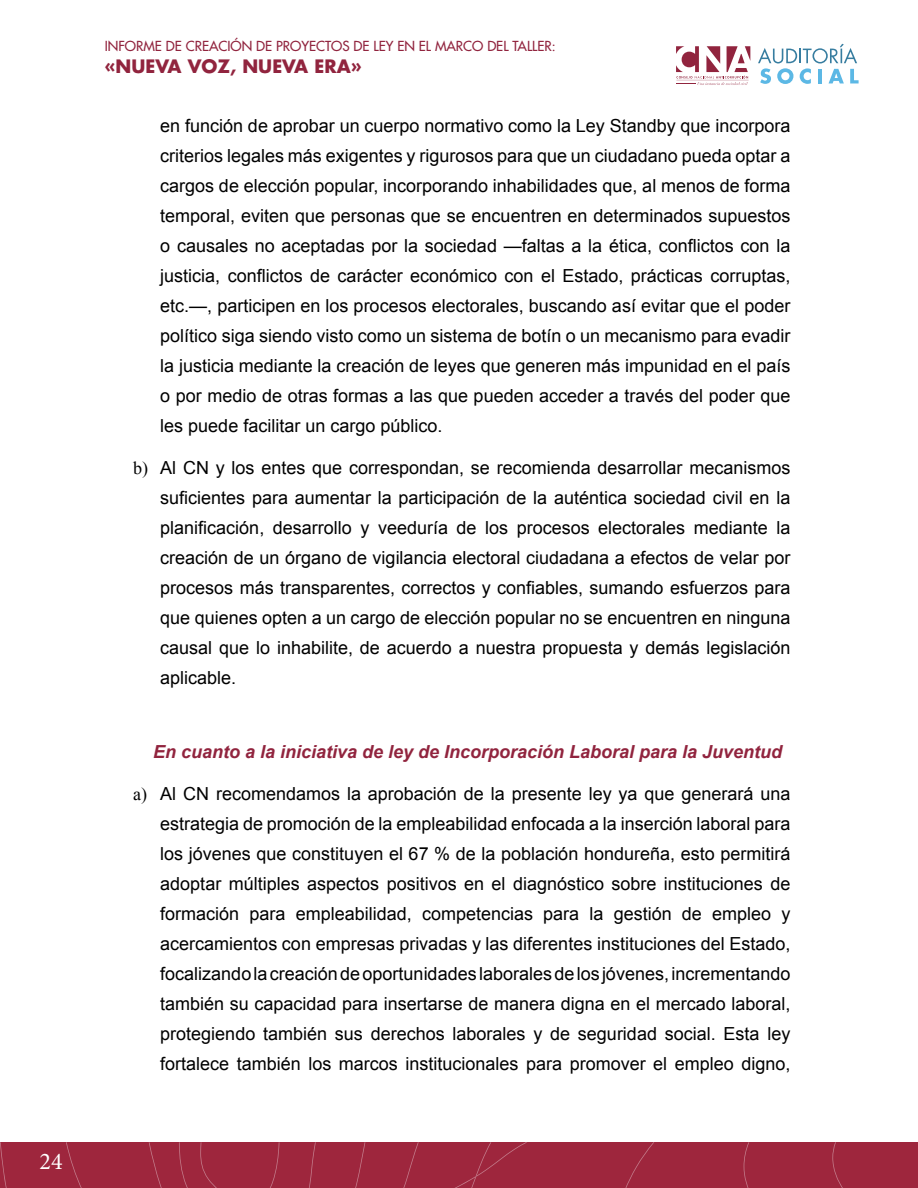
<style>
.page{position:relative;width:918px;height:1188px;background:#fff}
.page>*{position:absolute;margin:0;border:0;box-sizing:border-box;transform-origin:0 0}
.t1{font:24px "Minion Pro";color:#fff}
.t2{font:18px/30px "Arial";color:#000;text-align:justify}
.t3{font:italic 700 18px "Arial";color:#91243e}
.t4{font:700 18px "Futura Std";color:#91243e}
.t5{font:500 13.5px "Futura Std";color:#91243e}
.s1{font-family:"Times New Roman"}
</style>
<div class="page">
<div style="left:0;top:1142px;width:918px;height:46px;background:#9e263d"></div>
<svg style="left:676px;top:46px;width:74px;height:39px"></svg>
<svg style="left:758px;top:44px;width:101px;height:40px"></svg>
<h1 class="t1" style="left:40px;top:1146px;width:25px">24</h1>
<p class="t5" style="left:105px;top:38px;width:452px">INFORME DE CREACIÓN DE PROYECTOS DE LEY EN EL MARCO DEL TALLER:</p>
<p class="t4" style="left:105px;top:54px;width:258px">«NUEVA VOZ, NUEVA ERA»</p>
<p class="t2" style="left:160px;top:111px;width:632px">en función de aprobar un cuerpo normativo como la Ley Standby que incorpora criterios legales más exigentes y rigurosos para que un ciudadano pueda optar a cargos de elección popular, incorporando inhabilidades que, al menos de forma temporal, eviten que personas que se encuentren en determinados supuestos o causales no aceptadas por la sociedad —faltas a la ética, conflictos con la justicia, conflictos de carácter económico con el Estado, prácticas corruptas, etc.—, participen en los procesos electorales, buscando así evitar que el poder político siga siendo visto como un sistema de botín o un mecanismo para evadir la justicia mediante la creación de leyes que generen más impunidad en el país o por medio de otras formas a las que pueden acceder a través del poder que les puede facilitar un cargo público.</p>
<p class="t2" style="left:160px;top:453px;width:632px;text-indent:-27px"><span class="s1">b)</span> Al CN y los entes que correspondan, se recomienda desarrollar mecanismos suficientes para aumentar la participación de la auténtica sociedad civil en la planificación, desarrollo y veeduría de los procesos electorales mediante la creación de un órgano de vigilancia electoral ciudadana a efectos de velar por procesos más transparentes, correctos y confiables, sumando esfuerzos para que quienes opten a un cargo de elección popular no se encuentren en ninguna causal que lo inhabilite, de acuerdo a nuestra propuesta y demás legislación aplicable.</p>
<p class="t3" style="left:153px;top:740px;width:631px">En cuanto a la iniciativa de ley de Incorporación Laboral para la Juventud</p>
<p class="t2" style="left:160px;top:779px;width:632px;text-indent:-27px"><span class="s1">a)</span> Al CN recomendamos la aprobación de la presente ley ya que generará una estrategia de promoción de la empleabilidad enfocada a la inserción laboral para los jóvenes que constituyen el 67 % de la población hondureña, esto permitirá adoptar múltiples aspectos positivos en el diagnóstico sobre instituciones de formación para empleabilidad, competencias para la gestión de empleo y acercamientos con empresas privadas y las diferentes instituciones del Estado, focalizando la creación de oportunidades laborales de los jóvenes, incrementando también su capacidad para insertarse de manera digna en el mercado laboral, protegiendo también sus derechos laborales y de seguridad social. Esta ley fortalece también los marcos institucionales para promover el empleo digno,</p>
</div>
